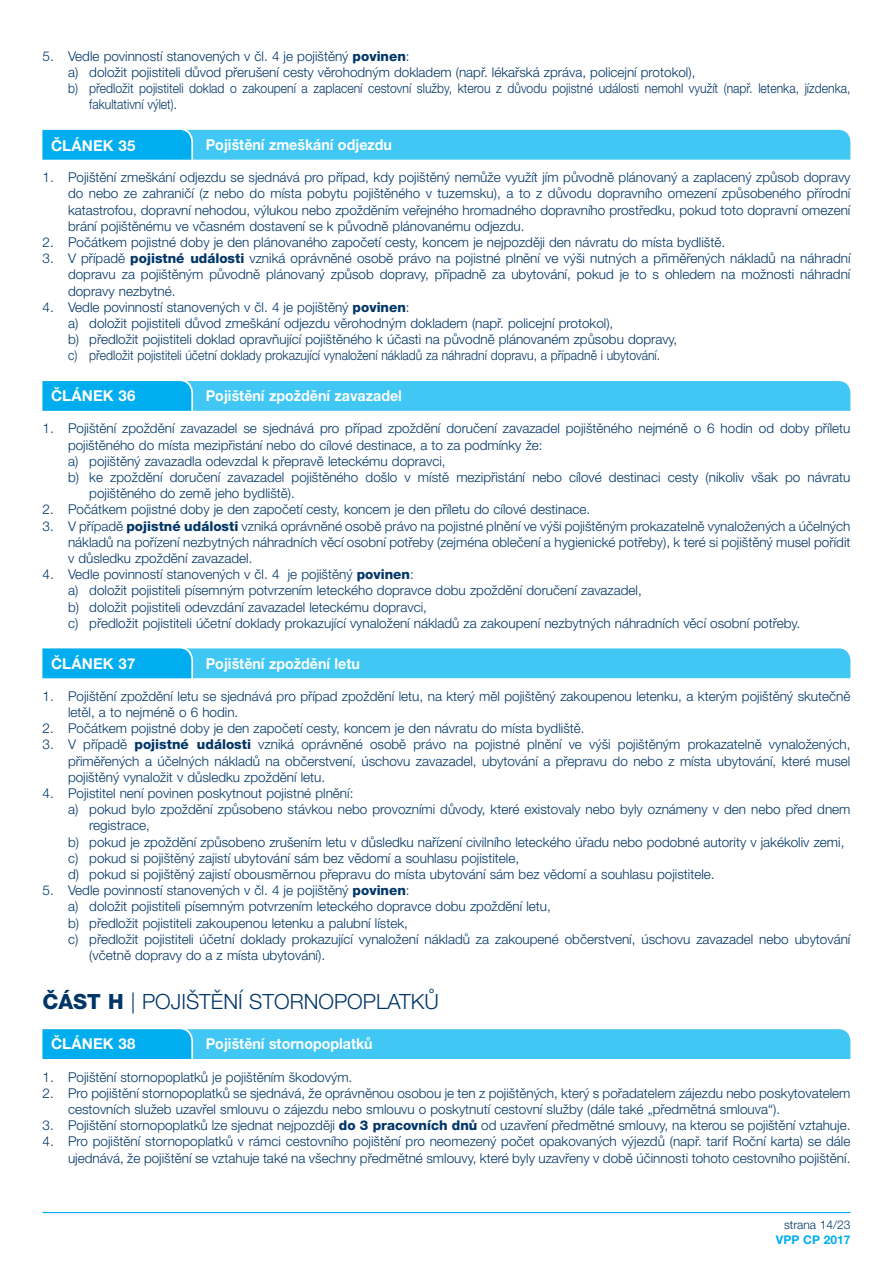
<style>
.page{position:relative;width:893px;height:1263px;background:#fff}
.page>*{position:absolute;margin:0;border:0;box-sizing:border-box;transform-origin:0 0}
.t1{font:300 21px "Helvetica Neue LT Pro";color:#003667}
.t2{font:700 15px "Helvetica Neue LT Pro";color:#fff;scale:.95 1}
.t3{font:700 15px "Helvetica Neue LT Pro";color:#fff}
.t4{font:300 13.5px/16.2px "Helvetica Neue LT Pro";color:#003667;text-align:justify}
.t5{font:300 13.5px "Helvetica Neue LT Pro";color:#003667;scale:.9 1}
.t6{font:300 12px "Helvetica Neue LT Pro";color:#003667}
.t7{font:700 12px "Helvetica Neue LT Pro";color:#00aeef}
.s1{font-weight:800}
</style>
<div class="page">
<hr style="left:43px;top:1212px;width:807px;height:1px;background:#00aeef">
<svg style="left:43px;top:129px;width:807px;height:31px;background:#3cc4f3"></svg>
<svg style="left:43px;top:381px;width:807px;height:30px;background:#35c2f3"></svg>
<svg style="left:43px;top:648px;width:807px;height:30px;background:#37c3f3"></svg>
<svg style="left:43px;top:1029px;width:807px;height:30px;background:#35c2f3"></svg>
<p class="t4" style="left:43px;top:47px;width:369px">5. Vedle povinností stanovených v čl. 4 je pojištěný <span class="s1">povinen</span>:</p>
<p class="t4" style="left:68px;top:64px;width:629px">a) doložit pojistiteli důvod přerušení cesty věrohodným dokladem (např. lékařská zpráva, policejní protokol),</p>
<p class="t5" style="left:68px;top:80px;width:871px">b) předložit pojistiteli doklad o zakoupení a zaplacení cestovní služby, kterou z důvodu pojistné události nemohl využít (např. letenka, jízdenka,</p>
<p class="t5" style="left:89px;top:96px;width:99px">fakultativní výlet).</p>
<p class="t3" style="left:51px;top:136px;width:86px">ČLÁNEK 35</p>
<p class="t2" style="left:206px;top:135px;width:198px">Pojištění zmeškání odjezdu</p>
<p class="t4" style="left:68px;top:169px;width:784px;text-indent:-26px">1. Pojištění zmeškání odjezdu se sjednává pro případ, kdy pojištěný nemůže využít jím původně plánovaný a zaplacený způsob dopravy do nebo ze zahraničí (z nebo do místa pobytu pojištěného v tuzemsku), a to z důvodu dopravního omezení způsobeného přírodní katastrofou, dopravní nehodou, výlukou nebo zpožděním veřejného hromadného dopravního prostředku, pokud toto dopravní omezení brání pojištěnému ve včasném dostavení se k původně plánovanému odjezdu.</p>
<p class="t4" style="left:43px;top:234px;width:684px">2. Počátkem pojistné doby je den plánovaného započetí cesty, koncem je nejpozději den návratu do místa bydliště.</p>
<p class="t4" style="left:68px;top:250px;width:784px;text-indent:-26px">3. V případě <span class="s1">pojistné události</span> vzniká oprávněné osobě právo na pojistné plnění ve výši nutných a přiměřených nákladů na náhradní dopravu za pojištěným původně plánovaný způsob dopravy, případně za ubytování, pokud je to s ohledem na možnosti náhradní dopravy nezbytné.</p>
<p class="t4" style="left:68px;top:299px;width:611px;text-align:left;text-indent:-26px">4. Vedle povinností stanovených v čl. 4 je pojištěný <span class="s1">povinen</span>:<br>a) doložit pojistiteli důvod zmeškání odjezdu věrohodným dokladem (např. policejní protokol),<br>b) předložit pojistiteli doklad opravňující pojištěného k účasti na původně plánovaném způsobu dopravy, c) předložit pojistiteli účetní doklady prokazující vynaložení nákladů za náhradní dopravu, a případně i ubytování.</p>
<p class="t3" style="left:51px;top:386px;width:86px">ČLÁNEK 36</p>
<p class="t2" style="left:206px;top:386px;width:208px">Pojištění zpoždění zavazadel</p>
<p class="t4" style="left:43px;top:420px;width:809px">1. Pojištění zpoždění zavazadel se sjednává pro případ zpoždění doručení zavazadel pojištěného nejméně o 6 hodin od doby příletu</p>
<p class="t4" style="left:68px;top:436px;width:476px">pojištěného do místa mezipřistání nebo do cílové destinace, a to za podmínky že:</p>
<p class="t4" style="left:68px;top:453px;width:379px">a) pojištěný zavazadla odevzdal k přepravě leteckému dopravci,</p>
<p class="t4" style="left:68px;top:469px;width:784px">b) ke zpoždění doručení zavazadel pojištěného došlo v místě mezipřistání nebo cílové destinaci cesty (nikoliv však po návratu</p>
<p class="t4" style="left:89px;top:485px;width:207px">pojištěného do země jeho bydliště).</p>
<p class="t4" style="left:43px;top:501px;width:549px">2. Počátkem pojistné doby je den započetí cesty, koncem je den příletu do cílové destinace.</p>
<p class="t4" style="left:68px;top:517px;width:784px;text-indent:-26px">3. V případě <span class="s1">pojistné události</span> vzniká oprávněné osobě právo na pojistné plnění ve výši pojištěným prokazatelně vynaložených a účelných nákladů na pořízení nezbytných náhradních věcí osobní potřeby (zejména oblečení a hygienické potřeby), k teré si pojištěný musel pořídit v důsledku zpoždění zavazadel.</p>
<p class="t4" style="left:68px;top:566px;width:734px;text-align:left;text-indent:-26px">4. Vedle povinností stanovených v čl. 4 je pojištěný <span class="s1">povinen</span>:<br>a) doložit pojistiteli písemným potvrzením leteckého dopravce dobu zpoždění doručení zavazadel,<br>b) doložit pojistiteli odevzdání zavazadel leteckému dopravci,<br>c) předložit pojistiteli účetní doklady prokazující vynaložení nákladů za zakoupení nezbytných náhradních věcí osobní potřeby.</p>
<p class="t3" style="left:51px;top:654px;width:86px">ČLÁNEK 37</p>
<p class="t2" style="left:206px;top:654px;width:164px">Pojištění zpoždění letu</p>
<p class="t4" style="left:68px;top:688px;width:784px;text-indent:-26px">1. Pojištění zpoždění letu se sjednává pro případ zpoždění letu, na který měl pojištěný zakoupenou letenku, a kterým pojištěný skutečně letěl, a to nejméně o 6 hodin.</p>
<p class="t4" style="left:43px;top:720px;width:544px">2. Počátkem pojistné doby je den započetí cesty, koncem je den návratu do místa bydliště.</p>
<p class="t4" style="left:68px;top:736px;width:784px;text-indent:-26px">3. V případě <span class="s1">pojistné události</span> vzniká oprávněné osobě právo na pojistné plnění ve výši pojištěným prokazatelně vynaložených, přiměřených a účelných nákladů na občerstvení, úschovu zavazadel, ubytování a přepravu do nebo z místa ubytování, které musel pojištěný vynaložit v důsledku zpoždění letu.</p>
<p class="t4" style="left:43px;top:785px;width:312px">4. Pojistitel není povinen poskytnout pojistné plnění:</p>
<p class="t4" style="left:68px;top:801px;width:784px">a) pokud bylo zpoždění způsobeno stávkou nebo provozními důvody, které existovaly nebo byly oznámeny v den nebo před dnem</p>
<p class="t4" style="left:89px;top:817px;width:62px">registrace,</p>
<p class="t4" style="left:68px;top:833px;width:778px">b) pokud je zpoždění způsobeno zrušením letu v důsledku nařízení civilního leteckého úřadu nebo podobné autority v jakékoliv zemi,</p>
<p class="t4" style="left:68px;top:850px;width:453px">c) pokud si pojištěný zajistí ubytování sám bez vědomí a souhlasu pojistitele,</p>
<p class="t4" style="left:68px;top:866px;width:648px">d) pokud si pojištěný zajistí obousměrnou přepravu do místa ubytování sám bez vědomí a souhlasu pojistitele.</p>
<p class="t4" style="left:43px;top:882px;width:369px">5. Vedle povinností stanovených v čl. 4 je pojištěný <span class="s1">povinen</span>:</p>
<p class="t4" style="left:68px;top:898px;width:484px">a) doložit pojistiteli písemným potvrzením leteckého dopravce dobu zpoždění letu,</p>
<p class="t4" style="left:68px;top:914px;width:341px">b) předložit pojistiteli zakoupenou letenku a palubní lístek,</p>
<p class="t4" style="left:68px;top:931px;width:784px">c) předložit pojistiteli účetní doklady prokazující vynaložení nákladů za zakoupené občerstvení, úschovu zavazadel nebo ubytování</p>
<p class="t4" style="left:89px;top:947px;width:237px">(včetně dopravy do a z místa ubytování).</p>
<h1 class="t1" style="left:43px;top:988px;width:398px"><span class="s1">ČÁST H</span> | POJIŠTĚNÍ STORNOPOPLATKŮ</h1>
<p class="t3" style="left:51px;top:1035px;width:86px">ČLÁNEK 38</p>
<p class="t2" style="left:206px;top:1035px;width:177px">Pojištění stornopoplatků</p>
<p class="t4" style="left:43px;top:1068px;width:311px">1. Pojištění stornopoplatků je pojištěním škodovým.</p>
<p class="t4" style="left:68px;top:1084px;width:784px;text-indent:-26px">2. Pro pojištění stornopoplatků se sjednává, že oprávněnou osobou je ten z pojištěných, který s pořadatelem zájezdu nebo poskytovatelem cestovních služeb uzavřel smlouvu o zájezdu nebo smlouvu o poskytnutí cestovní služby (dále také „předmětná smlouva“).</p>
<p class="t4" style="left:43px;top:1117px;width:809px">3. Pojištění stornopoplatků lze sjednat nejpozději <span class="s1">do 3 pracovních dnů</span> od uzavření předmětné smlouvy, na kterou se pojištění vztahuje.</p>
<p class="t4" style="left:43px;top:1133px;width:809px;text-align:right">4. Pro pojištění stornopoplatků v rámci cestovního pojištění pro neomezený počet opakovaných výjezdů (např. tarif Roční karta) se dále ujednává, že pojištění se vztahuje také na všechny předmětné smlouvy, které byly uzavřeny v době účinnosti tohoto cestovního pojištění.</p>
<p class="t6" style="left:784px;top:1218px;width:68px">strana 14/23</p>
<p class="t7" style="left:776px;top:1232px;width:76px">VPP CP 2017</p>
</div>
